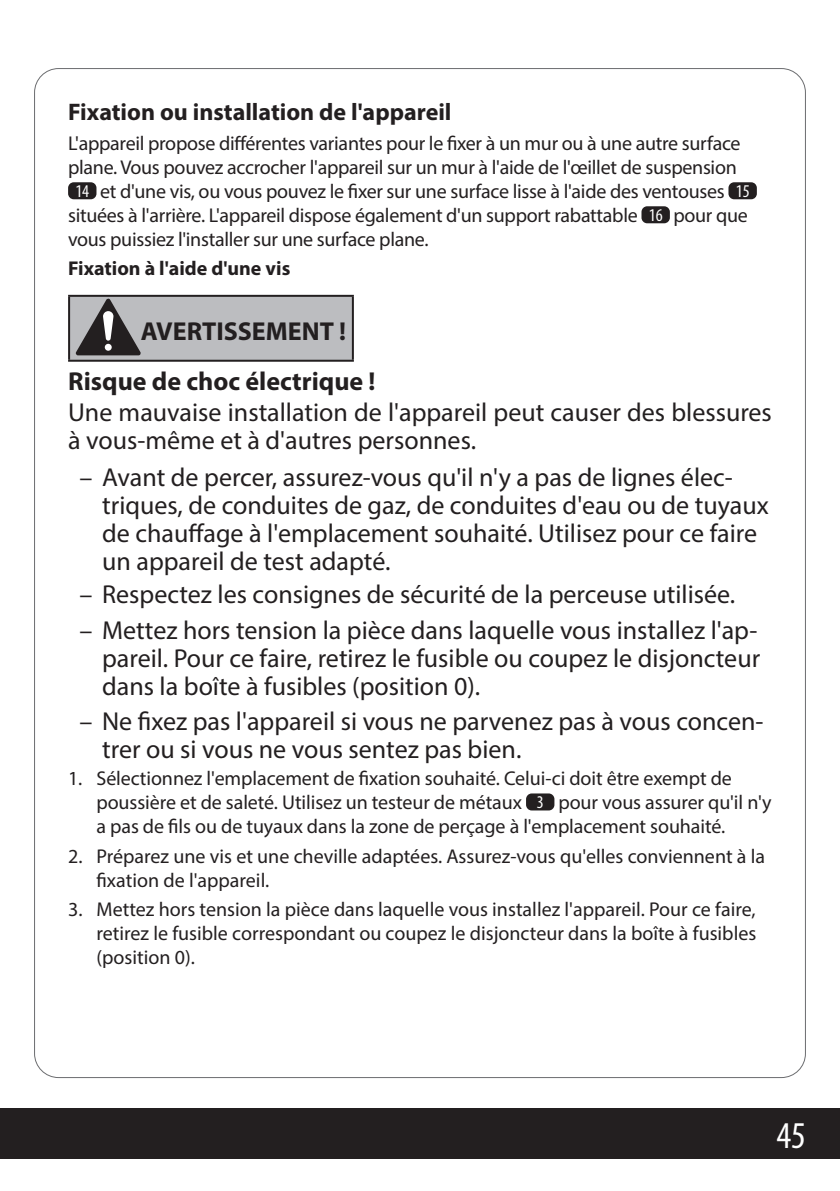
<style>
.page{position:relative;width:840px;height:1191px;background:#fff}
.page>*{position:absolute;margin:0;border:0;box-sizing:border-box;transform-origin:0 0}
.t1{font:condensed 38px "Myriad Pro";color:#fff}
.t2{font:26px/28px "Myriad Pro";color:#231f20}
.t3{font:700 26px/50.4px "Myriad Pro";color:#231f20}
.t4{font:700 24px "Myriad Pro";color:#231f20}
.t5{font:20px/24px "Myriad Pro";letter-spacing:-.01em;color:#231f20}
.t6{font:700 20px "Myriad Pro";color:#231f20}
.s1{font-stretch:condensed;font-size:18px;color:#fff}
</style>
<div class="page">
<div style="left:0;top:1108px;width:839px;height:51px;background:#231f20"></div>
<div style="left:68px;top:182px;width:28px;height:17px;background:#231f20;border-radius:6px"></div>
<div style="left:728px;top:182px;width:28px;height:17px;background:#231f20;border-radius:6px"></div>
<div style="left:641px;top:206px;width:28px;height:17px;background:#231f20;border-radius:6px"></div>
<div style="left:69px;top:296px;width:283px;height:65px;background:#bcbdc0"></div>
<hr style="left:68px;top:295px;width:285px;height:2px;background:#231f20">
<hr style="left:68px;top:297px;width:2px;height:63px;background:#231f20">
<hr style="left:351px;top:297px;width:2px;height:63px;background:#231f20">
<hr style="left:68px;top:360px;width:285px;height:2px;background:#231f20">
<svg style="left:76px;top:298px;width:65px;height:57px"></svg>
<div style="left:525px;top:793px;width:29px;height:17px;background:#231f20;border-radius:6px"></div>
<p class="t4" style="left:68px;top:96px;width:385px">Fixation ou installation de l'appareil</p>
<p class="t5" style="left:68px;top:131px;width:673px">L'appareil propose différentes variantes pour le fixer à un mur ou à une autre surface</p>
<p class="t5" style="left:68px;top:155px;width:669px">plane. Vous pouvez accrocher l'appareil sur un mur à l'aide de l'œillet de suspension</p>
<p class="t5" style="left:75px;top:179px;width:675px"><span class="s1">14</span> et d'une vis, ou vous pouvez le fixer sur une surface lisse à l'aide des ventouses <span class="s1">15</span></p>
<p class="t5" style="left:68px;top:203px;width:681px">situées à l'arrière. L'appareil dispose également d'un support rabattable <span class="s1">16</span> pour que</p>
<p class="t5" style="left:68px;top:227px;width:362px">vous puissiez l'installer sur une surface plane.</p>
<p class="t6" style="left:68px;top:256px;width:224px">Fixation à l'aide d'une vis</p>
<h2 class="t3" style="left:68px;top:305px;width:309px;text-indent:72px">AVERTISSEMENT !<br>Risque de choc électrique !</h2>
<h2 class="t2" style="left:68px;top:398px;width:705px">Une mauvaise installation de l'appareil peut causer des blessures à vous-même et à d'autres personnes.</h2>
<h2 class="t2" style="left:102px;top:462px;width:668px;text-indent:-23px">– Avant de percer, assurez-vous qu'il n'y a pas de lignes élec&shy;triques, de conduites de gaz, de conduites d'eau ou de tuyaux de chauffage à l'emplacement souhaité. Utilisez pour ce faire un appareil de test adapté.</h2>
<h2 class="t2" style="left:79px;top:580px;width:657px">– Respectez les consignes de sécurité de la perceuse utilisée.</h2>
<h2 class="t2" style="left:102px;top:615px;width:659px;text-align:justify;text-indent:-23px">– Mettez hors tension la pièce dans laquelle vous installez l'ap&shy;pareil. Pour ce faire, retirez le fusible ou coupez le disjoncteur dans la boîte à fusibles (position 0).</h2>
<h2 class="t2" style="left:102px;top:707px;width:662px;text-indent:-23px">– Ne fixez pas l'appareil si vous ne parvenez pas à vous concen&shy;trer ou si vous ne vous sentez pas bien.</h2>
<p class="t5" style="left:96px;top:766px;width:676px;text-indent:-28px">1. Sélectionnez l'emplacement de fixation souhaité. Celui-ci doit être exempt de poussière et de saleté. Utilisez un testeur de métaux <span class="s1">3</span> pour vous assurer qu'il n'y a pas de fils ou de tuyaux dans la zone de perçage à l'emplacement souhaité.</p>
<p class="t5" style="left:96px;top:843px;width:669px;text-indent:-28px">2. Préparez une vis et une cheville adaptées. Assurez-vous qu'elles conviennent à la fixation de l'appareil.</p>
<p class="t5" style="left:96px;top:897px;width:661px;text-align:justify;text-indent:-28px">3. Mettez hors tension la pièce dans laquelle vous installez l'appareil. Pour ce faire, retirez le fusible correspondant ou coupez le disjoncteur dans la boîte à fusibles (position 0).</p>
<h1 class="t1" style="left:776px;top:1112px;width:31px">45</h1>
</div>
